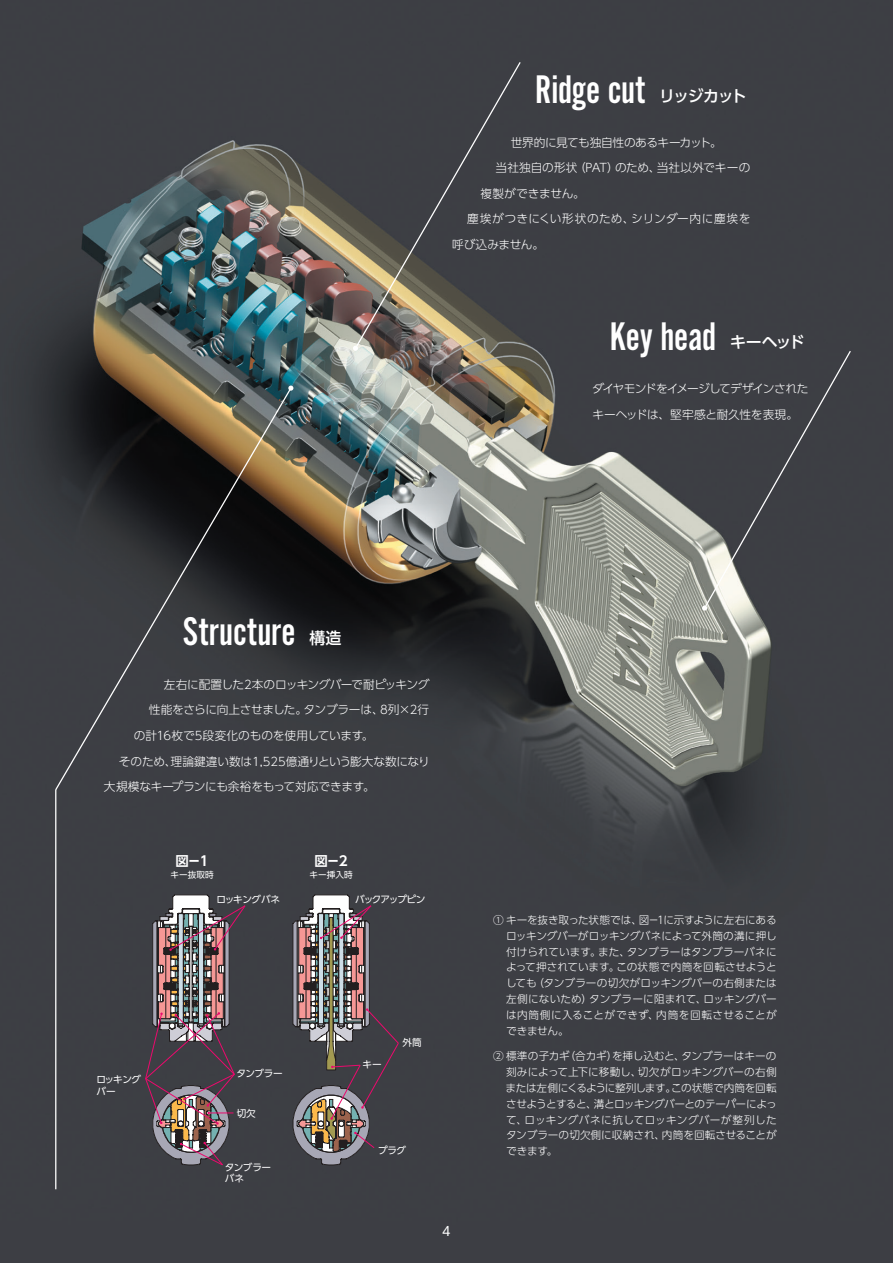
<style>
.page{position:relative;width:893px;height:1263px;background:#fff}
.page>*{position:absolute;margin:0;border:0;box-sizing:border-box;transform-origin:0 0}
.t1{font:41.4px "Alternate Got No 2 D";color:#fff}
.t2{font:500 15.9px "UD Shin Go Pro";letter-spacing:-.09em;color:#fff}
.t3{font:13.5px "UD Shin Go Pro De Bold 90 pv RKSJ H";color:#fff}
.t4{font:12.75px "UD Shin Go Pro";color:#fff}
.t5{font:300 11.7px "UD Shin Go Pro";letter-spacing:-.02em;color:#fff}
.t6{font:300 11.7px/25.5px "UD Shin Go Pro";letter-spacing:-.04em;color:#fff}
.t7{font:300 11.7px "UD Shin Go Pro";color:#fff}
.t8{font:300 11.7px "UD Shin Go Pro";letter-spacing:.045em;color:#fff}
.t9{font:300 10.65px/15.9px "UD Shin Go Pro";letter-spacing:.01em;color:#fff;text-align:justify}
.t10{font:9.6px/11.6px "UD Shin Go Pro Regular 90 pv RKSJ H";letter-spacing:-.045em;color:#fff}
.t11{font:9.6px "UD Shin Go Pro Regular 90 pv RKSJ H";letter-spacing:-.115em;color:#fff}
.t12{font:8.7px "UD Shin Go Pro Regular 90 pv RKSJ H";color:#fff}
</style>
<div class="page">
<img style="left:0;top:0;width:893px;height:1263px">
<svg style="left:145px;top:894px;width:254px;height:271px;background:#615a5e"></svg>
<svg style="left:354px;top:61px;width:168px;height:289px;background:#504f4d"></svg>
<svg style="left:353px;top:346px;width:5px;height:5px"></svg>
<svg style="left:702px;top:349px;width:150px;height:262px;background:#494b4f"></svg>
<svg style="left:54px;top:386px;width:239px;height:405px;background:#383736"></svg>
<svg style="left:288px;top:386px;width:5px;height:5px"></svg>
<hr style="left:55px;top:789px;width:1px;height:400px;background:#fff">
<h1 class="t1" style="left:535px;top:68px;width:112px">Ridge cut</h1>
<h2 class="t2" style="left:659px;top:83px;width:89px">リッジカット</h2>
<p class="t6" style="left:511px;top:129px;width:213px">世界的に見ても独自性のあるキーカット。</p>
<p class="t7" style="left:496px;top:158px;width:256px">当社独自の形状（PAT）のため、当社以外でキーの</p>
<p class="t7" style="left:481px;top:184px;width:106px">複製ができません。</p>
<p class="t8" style="left:467px;top:209px;width:285px">塵埃がつきにくい形状のため、シリンダー内に塵埃を</p>
<p class="t5" style="left:452px;top:235px;width:94px">呼び込みません。</p>
<h1 class="t1" style="left:610px;top:314px;width:108px">Key head</h1>
<h2 class="t2" style="left:730px;top:329px;width:76px">キーヘッド</h2>
<p class="t6" style="left:592px;top:376px;width:218px">ダイヤモンドをイメージしてデザインされたキーヘッドは、堅牢感と耐久性を表現。</p>
<h1 class="t1" style="left:183px;top:610px;width:114px">Structure</h1>
<h2 class="t2" style="left:309px;top:625px;width:34px">構造</h2>
<p class="t5" style="left:164px;top:675px;width:267px">左右に配置した2本のロッキングバーで耐ピッキング</p>
<p class="t5" style="left:149px;top:700px;width:282px">性能をさらに向上させました。タンブラーは、8列×2行</p>
<p class="t5" style="left:134px;top:726px;width:241px">の計16枚で5段変化のものを使用しています。</p>
<p class="t5" style="left:119px;top:752px;width:312px">そのため、理論鍵違い数は1,525億通りという膨大な数になり</p>
<p class="t5" style="left:104px;top:777px;width:272px">大規模なキープランにも余裕をもって対応できます。</p>
<p class="t3" style="left:176px;top:850px;width:35px">図ー1</p>
<p class="t12" style="left:170px;top:868px;width:45px">キー抜取時</p>
<p class="t3" style="left:315px;top:850px;width:35px">図ー2</p>
<p class="t12" style="left:309px;top:868px;width:45px">キー挿入時</p>
<p class="t10" style="left:216px;top:893px;width:65px">ロッキングバネ</p>
<p class="t11" style="left:355px;top:891px;width:72px">バックアップピン</p>
<p class="t10" style="left:96px;top:1074px;width:46px">ロッキングバー</p>
<p class="t10" style="left:236px;top:1067px;width:48px">タンブラー</p>
<p class="t10" style="left:237px;top:1107px;width:21px">切欠</p>
<p class="t10" style="left:225px;top:1161px;width:48px">タンブラーバネ</p>
<p class="t10" style="left:363px;top:1058px;width:21px">キー</p>
<p class="t10" style="left:402px;top:1036px;width:21px">外筒</p>
<p class="t10" style="left:378px;top:1144px;width:30px">プラグ</p>
<p class="t4" style="left:442px;top:1221px;width:10px">4</p>
<p class="t9" style="left:506px;top:911px;width:272px;text-indent:-13px">① キーを抜き取った状態では、図ー1に示すように左右にあるロッキングバーがロッキングバネによって外筒の溝に押し付けられています。また、タンブラーはタンブラーバネによって押されています。この状態で内筒を回転させようとしても（タンブラーの切欠がロッキングバーの右側または左側にないため）タンブラーに阻まれて、ロッキングバーは内筒側に入ることができず、内筒を回転させることができません。</p>
<p class="t9" style="left:506px;top:1047px;width:272px;text-indent:-12px">② 標準の子カギ（合カギ）を挿し込むと、タンブラーはキーの刻みによって上下に移動し、切欠がロッキングバーの右側または左側にくるように整列します。この状態で内筒を回転させようとすると、溝とロッキングバーとのテーパーによって、ロッキングバネに抗してロッキングバーが整列したタンブラーの切欠側に収納され、内筒を回転させることができます。</p>
</div>
